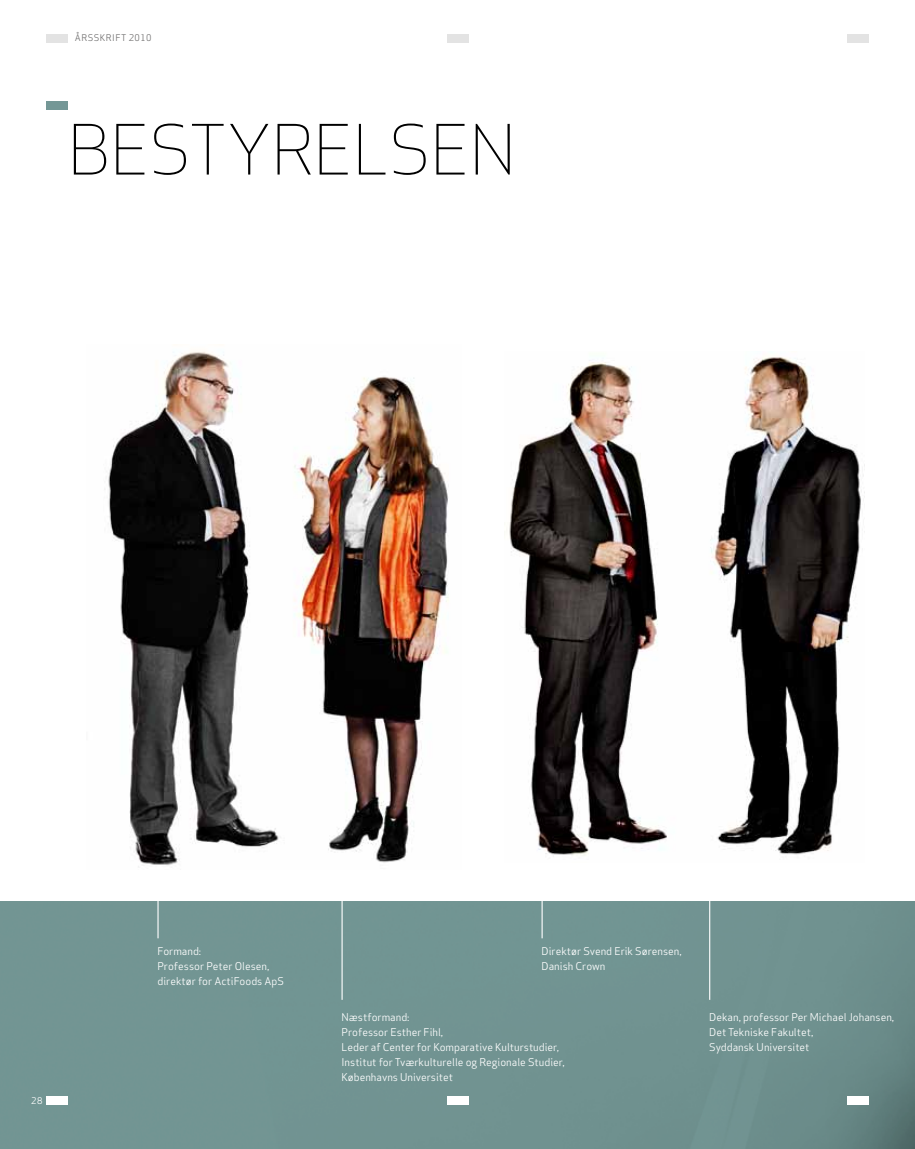
<style>
.page{position:relative;width:915px;height:1149px;background:#fff}
.page>*{position:absolute;margin:0;border:0;box-sizing:border-box;transform-origin:0 0}
.t1{font:67.5px "Apex Sans Light T";letter-spacing:.01em;color:#000}
.t2{font:10.5px/15px "Apex Sans Book T";color:#fff}
.t3{font:9px "Apex Sans Book T";letter-spacing:.05em;color:#706f6f}
.t4{font:9px "Apex Sans Book T";color:#fff}
</style>
<div class="page">
<div style="left:47px;top:34px;width:21px;height:9px;background:#e3e3e3"></div>
<div style="left:446px;top:34px;width:22px;height:9px;background:#e3e3e3"></div>
<div style="left:846px;top:34px;width:21px;height:9px;background:#e3e3e3"></div>
<div style="left:0;top:901px;width:914px;height:247px;background:#719492"></div>
<div style="left:47px;top:101px;width:21px;height:9px;background:#749796"></div>
<img style="left:104px;top:351px;width:345px;height:516px">
<img style="left:509px;top:357px;width:355px;height:499px">
<div style="left:47px;top:1096px;width:21px;height:8px;background:#fff"></div>
<div style="left:446px;top:1096px;width:22px;height:8px;background:#fff"></div>
<div style="left:846px;top:1096px;width:21px;height:8px;background:#fff"></div>
<hr style="left:157px;top:865px;width:1px;height:73px;background:#fff">
<hr style="left:341px;top:854px;width:1px;height:145px;background:#fff">
<hr style="left:541px;top:861px;width:1px;height:77px;background:#fff">
<hr style="left:709px;top:870px;width:1px;height:129px;background:#fff">
<p class="t3" style="left:75px;top:32px;width:78px">ÅRSSKRIFT 2010</p>
<h1 class="t1" style="left:68px;top:106px;width:400px">BESTYRELSEN</h1>
<p class="t4" style="left:31px;top:1094px;width:13px">28</p>
<p class="t2" style="left:157px;top:943px;width:128px">Formand:<br>Professor Peter Olesen, direktør for ActiFoods ApS</p>
<p class="t2" style="left:541px;top:943px;width:142px">Direktør Svend Erik Sørensen,<br>Danish Crown</p>
<p class="t2" style="left:341px;top:1008px;width:224px">Næstformand:<br>Professor Esther Fihl,<br>Leder af Center for Komparative Kulturstudier,<br>Institut for Tværkulturelle og Regionale Studier,<br>Københavns Universitet</p>
<p class="t2" style="left:709px;top:1008px;width:186px">Dekan, professor Per Michael J ohansen,<br>Det Tekniske Fakultet,<br>Syddansk Universitet</p>
</div>
